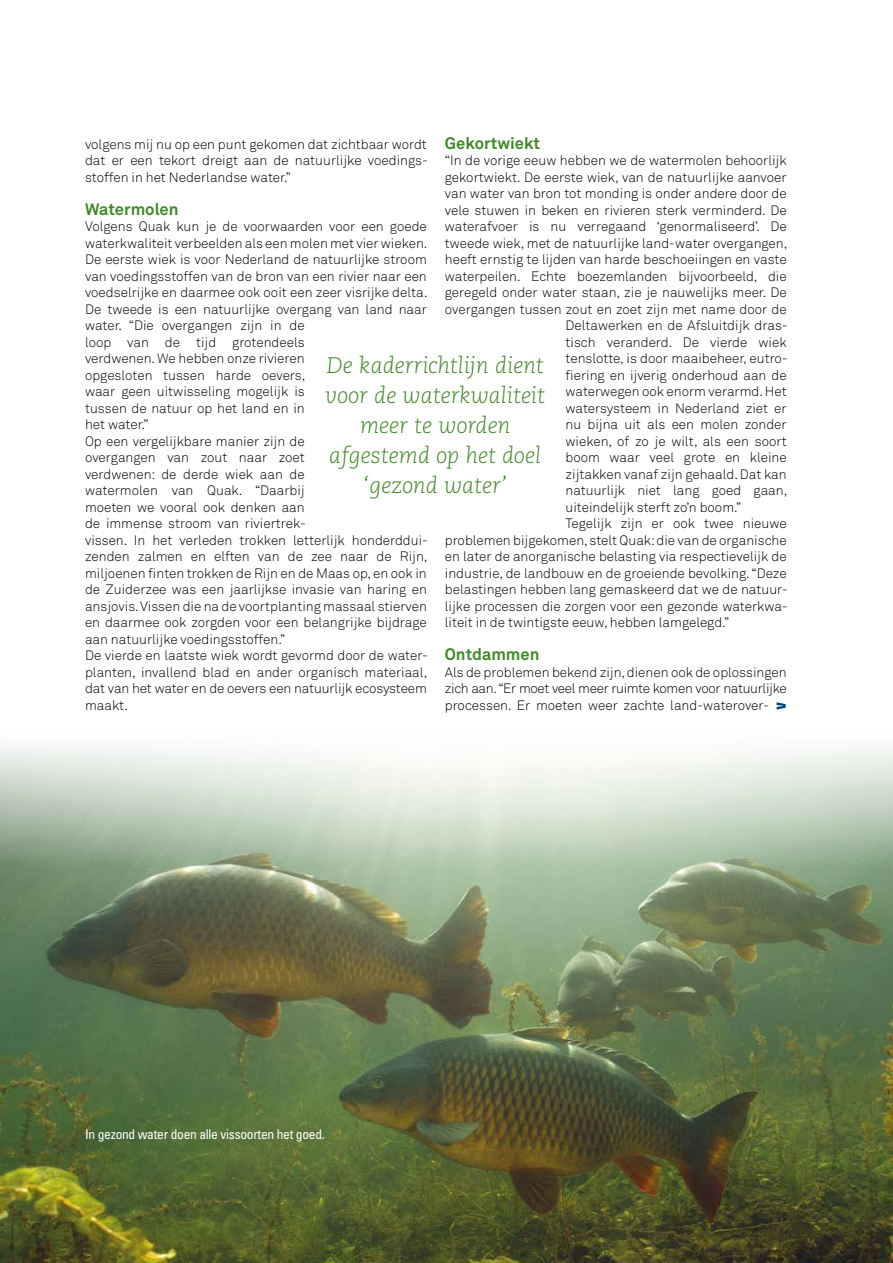
<style>
.page{position:relative;width:893px;height:1263px;background:#fff}
.page>*{position:absolute;margin:0;border:0;box-sizing:border-box;transform-origin:0 0}
.Streamer{font:italic 300 22.5px/30px "Caecilia CE";color:#408927;text-align:center}
.Platte_tekst_Tussenk{font:700 16.5px "Akkurat";color:#408927}
.Platte_tekst{font:300 13.5px/16.5px "Akkurat";color:#000;text-align:justify}
.Foto_bijschrift{font:condensed 13.5px "Univers";letter-spacing:-.02em;color:#fff}
</style>
<div class="page">
<img style="left:0;top:702px;width:893px;height:561px">
<svg style="left:777px;top:702px;width:9px;height:8px"></svg>
<p class="Platte_tekst_Tussenk" style="left:445px;top:132px;width:97px">Gekortwiekt</p>
<p class="Platte_tekst" style="left:445px;top:152px;width:343px">“In de vorige eeuw hebben we de watermolen behoorlijk</p>
<p class="Platte_tekst" style="left:445px;top:169px;width:343px">gekortwiekt. De eerste wiek, van de natuurlijke aanvoer</p>
<p class="Platte_tekst" style="left:445px;top:185px;width:343px">van water van bron tot monding is onder andere door de</p>
<p class="Platte_tekst" style="left:445px;top:202px;width:343px">vele stuwen in beken en rivieren sterk verminderd. De</p>
<p class="Platte_tekst" style="left:445px;top:218px;width:343px">waterafvoer is nu verregaand ‘genormaliseerd’. De</p>
<p class="Platte_tekst" style="left:445px;top:235px;width:344px">tweede wiek, met de natuurlijke land-water overgangen,</p>
<p class="Platte_tekst" style="left:445px;top:251px;width:343px">heeft ernstig te lijden van harde beschoeiingen en vaste</p>
<p class="Platte_tekst" style="left:445px;top:268px;width:343px">waterpeilen. Echte boezemlanden bijvoorbeeld, die</p>
<p class="Platte_tekst" style="left:445px;top:284px;width:343px">geregeld onder water staan, zie je nauwelijks meer. De</p>
<p class="Platte_tekst" style="left:445px;top:301px;width:343px">overgangen tussen zout en zoet zijn met name door de</p>
<p class="Platte_tekst" style="left:565px;top:317px;width:224px">Deltawerken en de Afsluitdijk dras-</p>
<p class="Platte_tekst" style="left:565px;top:334px;width:223px">tisch veranderd. De vierde wiek</p>
<p class="Platte_tekst" style="left:565px;top:350px;width:224px">tenslotte, is door maaibeheer, eutro-</p>
<p class="Platte_tekst" style="left:565px;top:367px;width:223px">fiering en ijverig onderhoud aan de</p>
<p class="Platte_tekst" style="left:565px;top:383px;width:223px">waterwegen ook enorm verarmd. Het</p>
<p class="Platte_tekst" style="left:565px;top:400px;width:223px">watersysteem in Nederland ziet er</p>
<p class="Platte_tekst" style="left:565px;top:416px;width:223px">nu bijna uit als een molen zonder</p>
<p class="Platte_tekst" style="left:565px;top:433px;width:223px">wieken, of zo je wilt, als een soort</p>
<p class="Platte_tekst" style="left:565px;top:449px;width:223px">boom waar veel grote en kleine</p>
<p class="Platte_tekst" style="left:565px;top:466px;width:223px">zijtakken vanaf zijn gehaald. Dat kan</p>
<p class="Platte_tekst" style="left:565px;top:482px;width:223px">natuurlijk niet lang goed gaan,</p>
<p class="Platte_tekst" style="left:565px;top:499px;width:177px">uiteindelijk sterft zo’n boom.”</p>
<p class="Platte_tekst" style="left:445px;top:515px;width:344px;text-align:left;text-indent:121px">Tegelijk zijn er ook twee nieuwe problemen bijgekomen, stelt Quak: die van de organische en later de anorganische belasting via respectievelijk de industrie, de landbouw en de groeiende bevolking. “Deze belastingen hebben lang gemaskeerd dat we de natuur&shy;lijke processen die zorgen voor een gezonde waterkwa&shy;liteit in de twintigste eeuw, hebben lamgelegd.”</p>
<p class="Platte_tekst_Tussenk" style="left:445px;top:644px;width:96px">Ontdammen</p>
<p class="Platte_tekst" style="left:445px;top:664px;width:343px">Als de problemen bekend zijn, dienen ook de oplossingen zich aan. “Er moet veel meer ruimte komen voor natuurlijke processen. Er moeten weer zachte land-waterover-</p>
<p class="Platte_tekst" style="left:85px;top:136px;width:344px">volgens mij nu op een punt gekomen dat zichtbaar wordt dat er een tekort dreigt aan de natuurlijke voedings&shy;stoffen in het Nederlandse water.”</p>
<p class="Platte_tekst_Tussenk" style="left:85px;top:198px;width:95px">Watermolen</p>
<p class="Platte_tekst" style="left:85px;top:218px;width:344px;text-align:left">Volgens Quak kun je de voorwaarden voor een goede waterkwaliteit verbeelden als een molen met vier wieken.<br>De eerste wiek is voor Nederland de natuurlijke stroom van voedingsstoffen van de bron van een rivier naar een voedselrijke en daarmee ook ooit een zeer visrijke delta.<br>De tweede is een natuurlijke overgang van land naar water. “Die overgangen zijn in de<br>loop van de tijd grotendeels<br>verdwenen. We hebben onze rivieren<br>opgesloten tussen harde oevers,<br>waar geen uitwisseling mogelijk is<br>tussen de natuur op het land en in<br>het water.”</p>
<p class="Platte_tekst" style="left:85px;top:433px;width:344px;text-align:left">Op een vergelijkbare manier zijn de<br>overgangen van zout naar zoet<br>verdwenen: de derde wiek aan de<br>watermolen van Quak. “Daarbij<br>moeten we vooral ook denken aan<br>de immense stroom van riviertrek-<br>vissen. In het verleden trokken letterlijk honderddui&shy;zenden zalmen en elften van de zee naar de Rijn, miljoenen finten trokken de Rijn en de Maas op, en ook in de Zuiderzee was een jaarlijkse invasie van haring en ansjovis. Vissen die na de voortplanting massaal stierven en daarmee ook zorgden voor een belangrijke bijdrage aan natuurlijke voedingsstoffen.”</p>
<p class="Platte_tekst" style="left:85px;top:647px;width:344px">De vierde en laatste wiek wordt gevormd door de water&shy;planten, invallend blad en ander organisch materiaal, dat van het water en de oevers een natuurlijk ecosysteem maakt.</p>
<p class="Streamer" style="left:325px;top:350px;width:222px">De kaderrichtlijn dient voor de waterkwaliteit meer te worden afgestemd op het doel ‘gezond water’</p>
<p class="Foto_bijschrift" style="left:85px;top:1125px;width:241px">In gezond water doen alle vissoorten het goed.</p>
</div>
